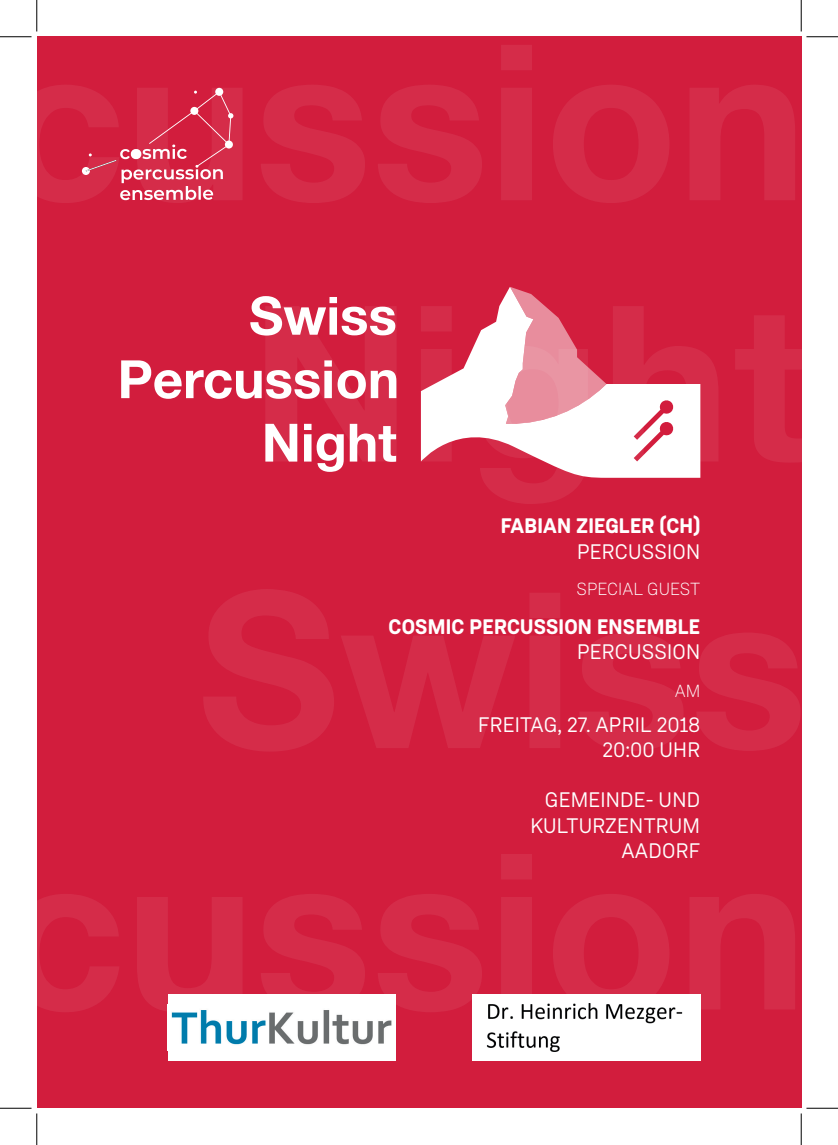
<style>
.page{position:relative;width:838px;height:1145px;background:#fff}
.page>*{position:absolute;margin:0;border:0;box-sizing:border-box;transform-origin:0 0}
.t1{font:21px/25.2px "Weissenhof Grotesk";letter-spacing:.01em;color:#fff;text-align:right}
.t2{font:700 21px "Weissenhof Grotesk";letter-spacing:.01em;color:#fff}
.t3{font:300 17.5px "Weissenhof Grotesk";color:#fff}
</style>
<div class="page">
<div style="left:37px;top:37px;width:764px;height:1071px;background:#d21d3d"></div>
<svg style="left:37px;top:85px;width:205px;height:118px"></svg>
<svg style="left:261px;top:85px;width:104px;height:118px"></svg>
<svg style="left:378px;top:85px;width:104px;height:118px"></svg>
<svg style="left:501px;top:45px;width:31px;height:155px"></svg>
<svg style="left:553px;top:85px;width:116px;height:118px"></svg>
<svg style="left:690px;top:85px;width:105px;height:115px"></svg>
<svg style="left:700px;top:351px;width:18px;height:111px"></svg>
<svg style="left:735px;top:316px;width:66px;height:146px"></svg>
<svg style="left:482px;top:478px;width:101px;height:26px"></svg>
<svg style="left:121px;top:296px;width:275px;height:176px"></svg>
<svg style="left:421px;top:287px;width:279px;height:191px"></svg>
<svg style="left:203px;top:589px;width:131px;height:162px"></svg>
<svg style="left:341px;top:636px;width:174px;height:112px"></svg>
<svg style="left:530px;top:593px;width:30px;height:155px"></svg>
<svg style="left:580px;top:633px;width:103px;height:118px"></svg>
<svg style="left:697px;top:633px;width:103px;height:118px"></svg>
<svg style="left:37px;top:894px;width:82px;height:118px"></svg>
<svg style="left:137px;top:897px;width:105px;height:115px"></svg>
<svg style="left:261px;top:894px;width:104px;height:100px"></svg>
<svg style="left:378px;top:894px;width:104px;height:118px"></svg>
<svg style="left:501px;top:854px;width:31px;height:140px"></svg>
<svg style="left:553px;top:894px;width:116px;height:100px"></svg>
<svg style="left:690px;top:894px;width:105px;height:115px"></svg>
<div style="left:168px;top:994px;width:227px;height:67px;background:#fff"></div>
<img style="left:171px;top:1010px;width:221px;height:35px">
<img style="left:472px;top:994px;width:228px;height:67px">
<hr style="left:0;top:36px;width:32px;height:1px;background:#000">
<hr style="left:806px;top:36px;width:31px;height:1px;background:#000">
<hr style="left:0;top:1108px;width:32px;height:1px;background:#000">
<hr style="left:806px;top:1108px;width:31px;height:1px;background:#000">
<hr style="left:36px;top:0;width:1px;height:31px;background:#000">
<hr style="left:36px;top:1113px;width:1px;height:32px;background:#000">
<hr style="left:800px;top:0;width:1px;height:31px;background:#000">
<hr style="left:800px;top:1113px;width:1px;height:32px;background:#000">
<p class="t2" style="left:500px;top:513px;width:201px">FABIAN ZIEGLER (CH)</p>
<p class="t1" style="left:577px;top:539px;width:125px">PERCUSSION</p>
<p class="t3" style="left:576px;top:579px;width:125px">SPECIAL GUEST</p>
<p class="t2" style="left:388px;top:614px;width:313px">COSMIC PERCUSSION ENSEMBLE</p>
<p class="t1" style="left:577px;top:639px;width:125px">PERCUSSION</p>
<p class="t3" style="left:674px;top:681px;width:27px">AM</p>
<p class="t1" style="left:478px;top:712px;width:224px">FREITAG, 27. APRIL 2018<br>20:00 UHR</p>
<p class="t1" style="left:530px;top:787px;width:171px">GEMEINDE- UND<br>KULTURZENTRUM<br>AADORF</p>
</div>
